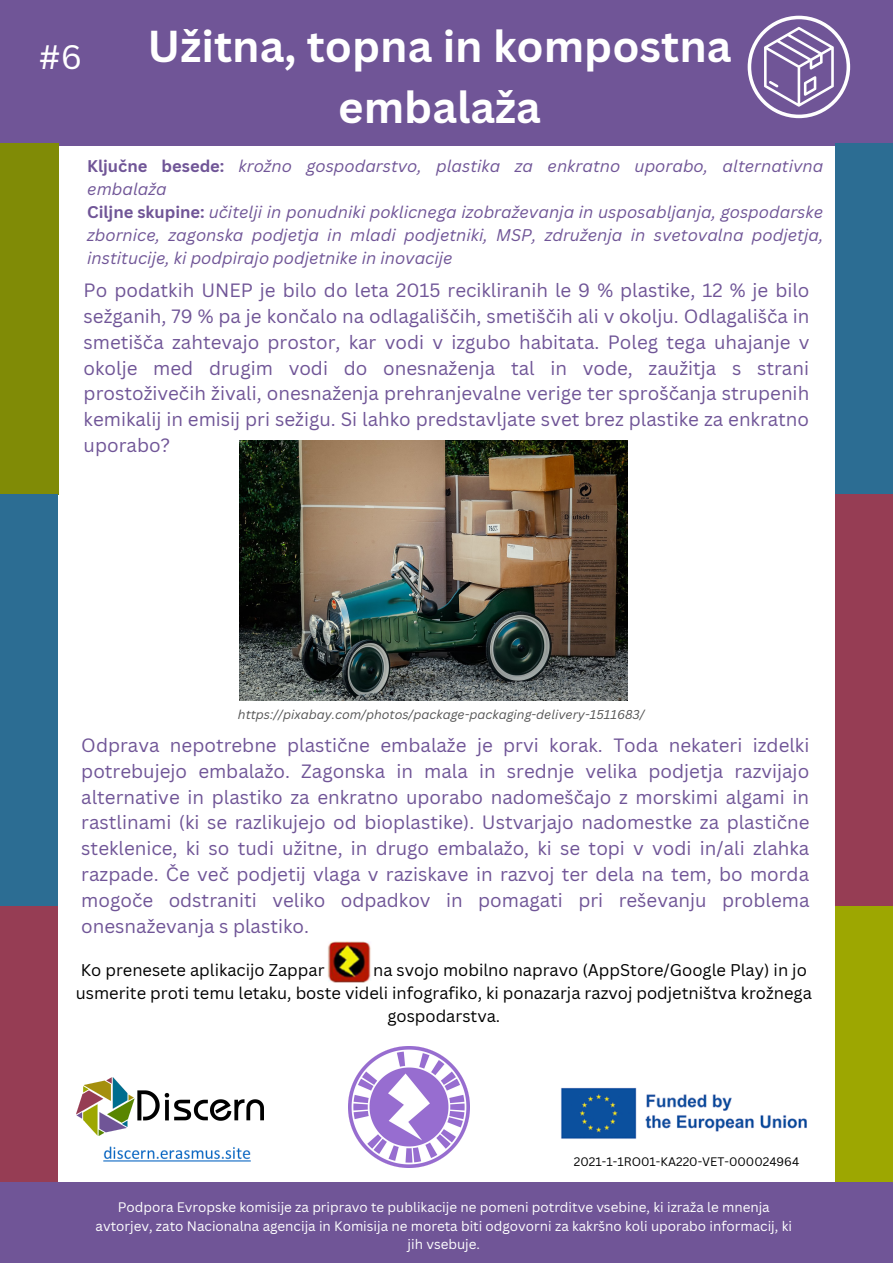
<style>
.page{position:relative;width:893px;height:1263px;background:#fff}
.page>*{position:absolute;margin:0;border:0;box-sizing:border-box;transform-origin:0 0}
.t1{font:700 43.5px/60.8px "Canva Sans";color:#fff;text-align:center}
.t2{font:33px "Canva Sans";color:#fff}
.t3{font:18.75px/25.9px "Canva Sans";color:#705597;text-align:justify}
.t4{font:italic 16.5px/23.1px "Canva Sans";color:#705597}
.t5{font:16.5px "Canva Sans";color:#000}
.t6{font:13.42px/18.6px "Canva Sans";color:#fff;text-align:center}
.t7{font:italic 12.45px "Canva Sans";color:#545454}
.t8{font:12px "Canva Sans";color:#000}
.s1{font-weight:700;font-style:normal}
</style>
<div class="page">
<div style="left:0;top:0;width:893px;height:145px;background:#705597"></div>
<div style="left:0;top:1182px;width:893px;height:81px;background:#705597"></div>
<div style="left:835px;top:143px;width:58px;height:351px;background:#2c6d93"></div>
<div style="left:0;top:143px;width:58px;height:351px;background:#808b06"></div>
<div style="left:0;top:894px;width:58px;height:288px;background:#963d54"></div>
<div style="left:835px;top:894px;width:58px;height:288px;background:#9da701"></div>
<div style="left:0;top:494px;width:58px;height:412px;background:#2c6d93"></div>
<div style="left:835px;top:494px;width:58px;height:412px;background:#963d54"></div>
<img style="left:77px;top:1077px;width:187px;height:59px">
<img style="left:103px;top:1146px;width:148px;height:16px">
<img style="left:561px;top:1087px;width:246px;height:52px">
<svg style="left:747px;top:15px;width:104px;height:104px"></svg>
<img style="left:328px;top:941px;width:43px;height:42px">
<img style="left:348px;top:1046px;width:121px;height:121px">
<img style="left:239px;top:440px;width:388px;height:260px">
<p class="t2" style="left:39px;top:34px;width:45px">#6</p>
<p class="t1" style="left:148px;top:15px;width:585px">Užitna, topna in kompostna embalaža</p>
<p class="t4" style="left:87px;top:154px;width:737px"><span class="s1">Ključne besede:</span> krožno gospodarstvo, plastika za enkratno uporabo, alternativna embalaža</p>
<p class="t4" style="left:87px;top:200px;width:737px;text-align:justify"><span class="s1">Ciljne skupine:</span> učitelji in ponudniki poklicnega izobraževanja in usposabljanja, gospodarske zbornice, zagonska podjetja in mladi podjetniki, MSP, združenja in svetovalna podjetja, institucije, ki podpirajo podjetnike in inovacije</p>
<p class="t3" style="left:84px;top:277px;width:727px">Po podatkih UNEP je bilo do leta 2015 recikliranih le 9 % plastike, 12 % je bilo sežganih, 79 % pa je končalo na odlagališčih, smetiščih ali v okolju. Odlagališča in smetišča zahtevajo prostor, kar vodi v izgubo habitata. Poleg tega uhajanje v okolje med drugim vodi do onesnaženja tal in vode, zaužitja s strani prostoživečih živali, onesnaženja prehranjevalne verige ter sproščanja strupenih kemikalij in emisij pri sežigu. Si lahko predstavljate svet brez plastike za enkratno uporabo?</p>
<p class="t7" style="left:238px;top:705px;width:408px">https://pixabay.com/photos/package-packaging-delivery-1511683/</p>
<p class="t3" style="left:81px;top:731px;width:729px">Odprava nepotrebne plastične embalaže je prvi korak. Toda nekateri izdelki potrebujejo embalažo. Zagonska in mala in srednje velika podjetja razvijajo alternative in plastiko za enkratno uporabo nadomeščajo z morskimi algami in rastlinami (ki se razlikujejo od bioplastike). Ustvarjajo nadomestke za plastične steklenice, ki so tudi užitne, in drugo embalažo, ki se topi v vodi in/ali zlahka razpade. Če več podjetij vlaga v raziskave in razvoj ter dela na tem, bo morda mogoče odstraniti veliko odpadkov in pomagati pri reševanju problema onesnaževanja s plastiko.</p>
<p class="t5" style="left:81px;top:958px;width:245px">Ko prenesete aplikacijo Zappar</p>
<p class="t5" style="left:373px;top:958px;width:435px">na svojo mobilno napravo (AppStore/Google Play) in jo</p>
<p class="t5" style="left:76px;top:981px;width:737px">usmerite proti temu letaku, boste videli infografiko, ki ponazarja razvoj podjetništva krožnega</p>
<p class="t5" style="left:387px;top:1004px;width:114px">gospodarstva.</p>
<p class="t8" style="left:574px;top:1153px;width:227px">2021-1-1RO01-KA220-VET-000024964</p>
<p class="t6" style="left:96px;top:1197px;width:698px">Podpora Evropske komisije za pripravo te publikacije ne pomeni potrditve vsebine, ki izraža le mnenja avtorjev, zato Nacionalna agencija in Komisija ne moreta biti odgovorni za kakršno koli uporabo informacij, ki jih vsebuje.</p>
</div>
